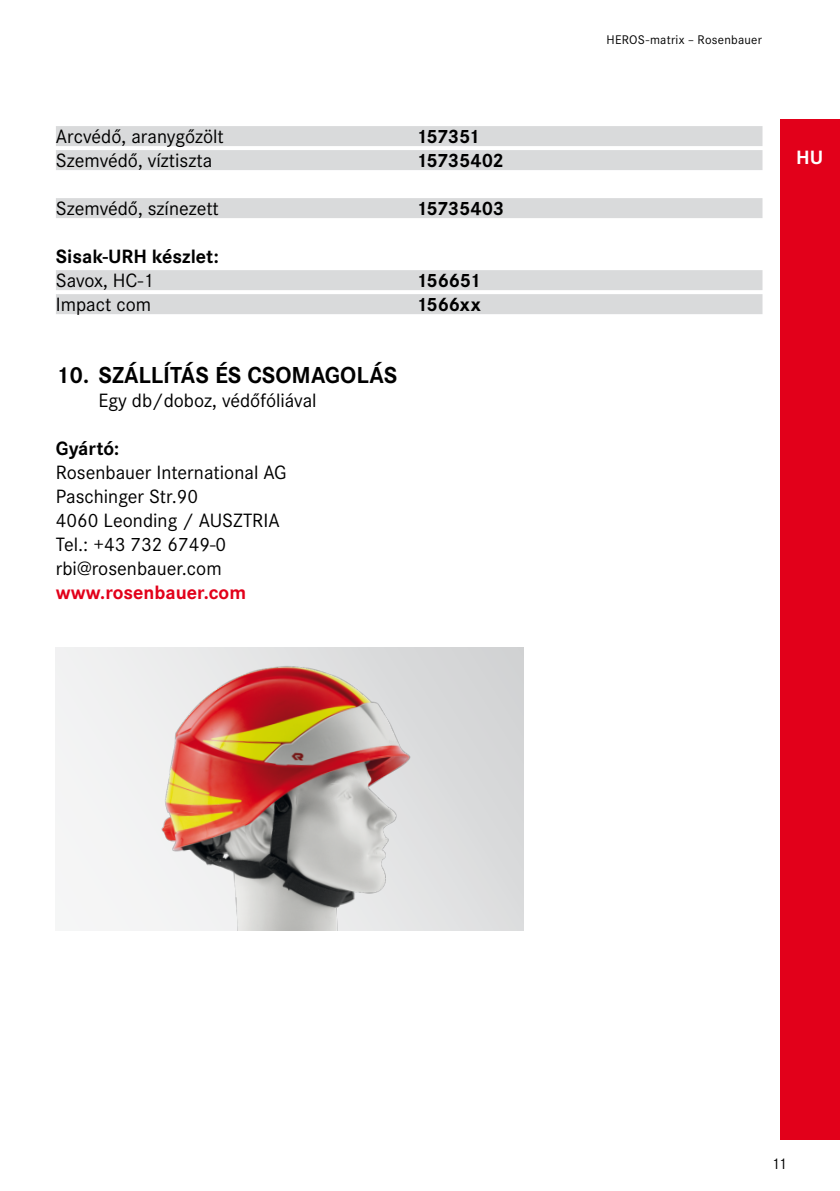
<style>
.page{position:relative;width:840px;height:1191px;background:#fff}
.page>*{position:absolute;margin:0;border:0;box-sizing:border-box;transform-origin:0 0}
.t1{font:700 24px "Corporate S";color:#000}
.t2{font:20px/24px "Corporate S";color:#000}
.t3{font:700 20px "Corporate S";letter-spacing:-.015em;color:#000}
.t4{font:700 20px "Corporate S";color:#e2001a}
.t5{font:700 20px "Corporate S";color:#fff}
.t6{font:16px "Corporate S";color:#000}
.t7{font:13px "Corporate S";letter-spacing:.02em;color:#000}
</style>
<div class="page">
<div style="left:779px;top:119px;width:60px;height:1021px;background:#e2001a"></div>
<div style="left:56px;top:126px;width:706px;height:20px;background:#d9dadb"></div>
<div style="left:56px;top:150px;width:706px;height:20px;background:#d9dadb"></div>
<div style="left:56px;top:198px;width:706px;height:20px;background:#d9dadb"></div>
<div style="left:56px;top:270px;width:706px;height:20px;background:#d9dadb"></div>
<div style="left:56px;top:294px;width:706px;height:20px;background:#d9dadb"></div>
<div style="left:56px;top:647px;width:467px;height:284px;background:#d7d8d9"></div>
<img style="left:56px;top:647px;width:421px;height:284px">
<p class="t2" style="left:56px;top:124px;width:169px">Arcvédő, aranygőzölt</p>
<p class="t3" style="left:416px;top:123px;width:65px">157351</p>
<p class="t2" style="left:56px;top:148px;width:158px">Szemvédő, víztiszta</p>
<p class="t3" style="left:416px;top:147px;width:89px">15735402</p>
<p class="t2" style="left:56px;top:196px;width:164px">Szemvédő, színezett</p>
<p class="t3" style="left:416px;top:195px;width:89px">15735403</p>
<p class="t3" style="left:56px;top:243px;width:164px">Sisak-URH készlet:</p>
<p class="t2" style="left:56px;top:268px;width:99px">Savox, HC-1</p>
<p class="t3" style="left:416px;top:267px;width:66px">156651</p>
<p class="t2" style="left:56px;top:292px;width:97px">Impact com</p>
<p class="t3" style="left:416px;top:291px;width:66px">1566xx</p>
<p class="t1" style="left:56px;top:358px;width:343px">10. SZÁLLÍTÁS ÉS CSOMAGOLÁS</p>
<p class="t2" style="left:98px;top:388px;width:219px">Egy db/doboz, védőfóliával</p>
<p class="t3" style="left:56px;top:435px;width:65px">Gyártó:</p>
<p class="t2" style="left:56px;top:460px;width:232px">Rosenbauer International AG<br>Paschinger Str.90<br>4060 Leonding / AUSZTRIA<br>Tel.: +43 732 6749-0 rbi@rosenbauer.com</p>
<p class="t4" style="left:56px;top:579px;width:191px">www.rosenbauer.com</p>
<p class="t7" style="left:606px;top:31px;width:157px">HEROS-matrix – Rosenbauer</p>
<p class="t5" style="left:795px;top:144px;width:29px">HU</p>
<p class="t6" style="left:771px;top:1153px;width:17px">11</p>
</div>
